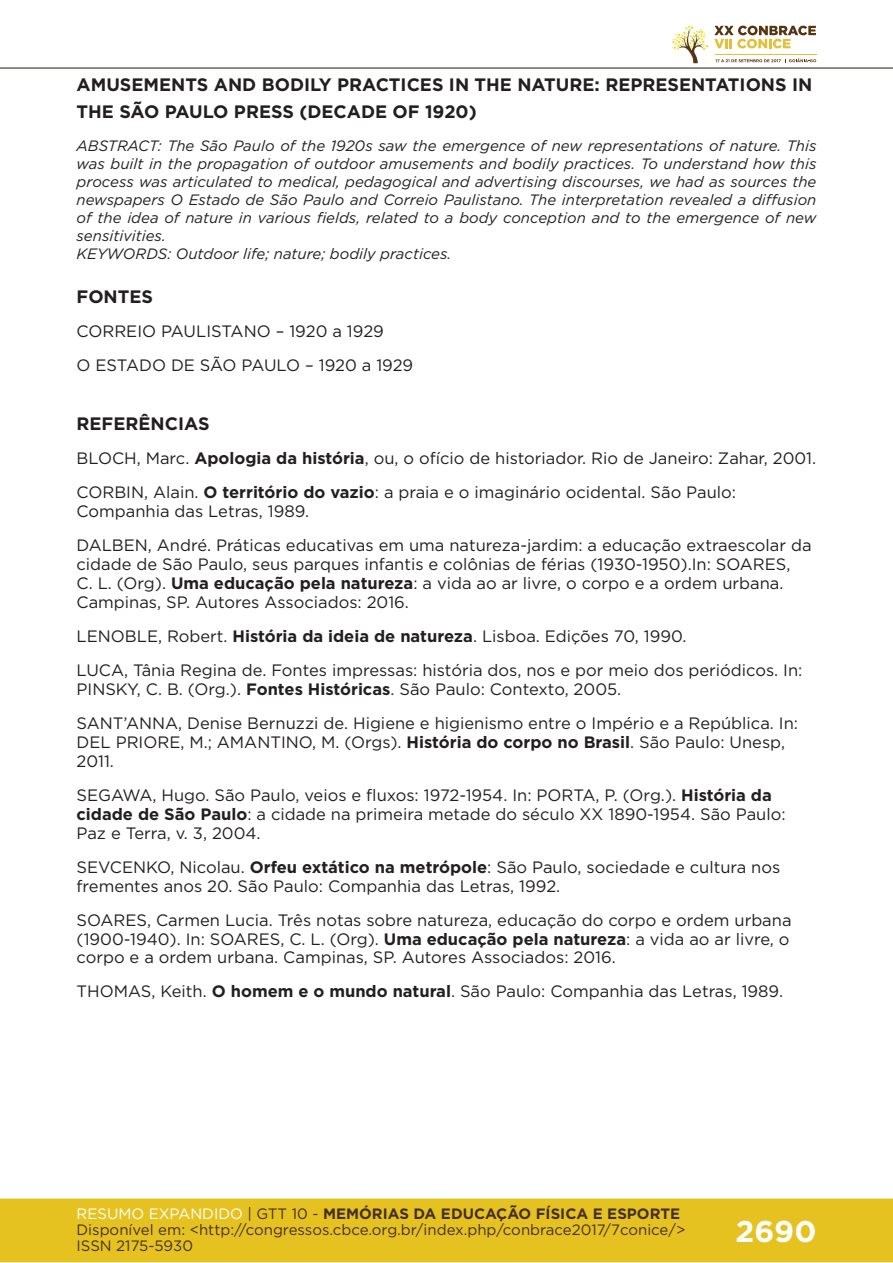
<style>
.page{position:relative;width:893px;height:1263px;background:#fff}
.page>*{position:absolute;margin:0;border:0;box-sizing:border-box;transform-origin:0 0}
.t1{font:700 30px "Gotham";color:#fff}
.t2{font:700 18px/27px "Gotham";color:#231f20}
.t3{font:16.5px/18.9px "Gotham";color:#231f20}
.t4{font:italic 15px/18px "Gotham";color:#231f20}
.t5{font:15px/16px "Gotham";color:#462f2a}
.s1{font-weight:700}
.s2{color:#fff}
.s3{color:#442f2a}
.s4{font-weight:700;color:#442f2a}
</style>
<div class="page">
<div style="left:0;top:1198px;width:893px;height:64px;background:#e6c221;border:2px solid #e6c221"></div>
<hr style="left:0;top:67px;width:893px;height:2px;background:#442f2a">
<svg style="left:672px;top:26px;width:144px;height:37px"></svg>
<p class="t2" style="left:77px;top:71px;width:737px">AMUSEMENTS AND BODILY PRACTICES IN THE NATURE: REPRESENTATIONS IN<br>THE SÃO PAULO PRESS (DECADE OF 1920)</p>
<p class="t4" style="left:77px;top:136px;width:741px">ABSTRACT: The São Paulo of the 1920s saw the emergence of new representations of nature. This was built in the propagation of outdoor amusements and bodily practices. To understand how this process was articulated to medical, pedagogical and advertising discourses, we had as sources the newspapers O Estado de São Paulo and Correio Paulistano. The interpretation revealed a diffusion of the idea of nature in various fields, related to a body conception and to the emergence of new sensitivities.<br>KEYWORDS: Outdoor life; nature; bodily practices.</p>
<p class="t2" style="left:77px;top:283px;width:78px">FONTES</p>
<p class="t3" style="left:77px;top:314px;width:338px;line-height:33.9px">CORREIO PAULISTANO – 1920 a 1929<br>O ESTADO DE SÃO PAULO – 1920 a 1929</p>
<p class="t2" style="left:77px;top:410px;width:135px">REFERÊNCIAS</p>
<p class="t3" style="left:77px;top:441px;width:741px;line-height:33.9px">BLOCH, Marc. <span class="s1">Apologia da história</span>, ou, o ofício de historiador. Rio de Janeiro: Zahar, 2001.<br>CORBIN, Alain. <span class="s1">O território do vazio</span>: a praia e o imaginário ocidental. São Paulo:</p>
<p class="t3" style="left:77px;top:494px;width:737px;line-height:33.9px">Companhia das Letras, 1989.<br>DALBEN, André. Práticas educativas em uma natureza-jardim: a educação extraescolar da</p>
<p class="t3" style="left:77px;top:554px;width:715px">cidade de São Paulo, seus parques infantis e colônias de férias (1930-1950).In: SOARES,<br>C. L. (Org). <span class="s1">Uma educação pela natureza</span>: a vida ao ar livre, o corpo e a ordem urbana.<br>Campinas, SP. Autores Associados: 2016.</p>
<p class="t3" style="left:77px;top:619px;width:727px;line-height:33.9px">LENOBLE, Robert. <span class="s1">História da ideia de natureza</span>. Lisboa. Edições 70, 1990.<br>LUCA, Tânia Regina de. Fontes impressas: história dos, nos e por meio dos periódicos. In:</p>
<p class="t3" style="left:77px;top:672px;width:723px;line-height:33.9px">PINSKY, C. B. (Org.). <span class="s1">Fontes Históricas</span>. São Paulo: Contexto, 2005.<br>SANT’ANNA, Denise Bernuzzi de. Higiene e higienismo entre o Império e a República. In:</p>
<p class="t3" style="left:77px;top:732px;width:710px">DEL PRIORE, M.; AMANTINO, M. (Orgs). <span class="s1">História do corpo no Brasil</span>. São Paulo: Unesp,<br>2011.</p>
<p class="t3" style="left:77px;top:785px;width:711px">SEGAWA, Hugo. São Paulo, veios e fluxos: 1972-1954. In: PORTA, P. (Org.). <span class="s1">História da cidade de São Paulo</span>: a cidade na primeira metade do século XX 1890-1954. São Paulo:<br>Paz e Terra, v. 3, 2004.</p>
<p class="t3" style="left:77px;top:857px;width:705px">SEVCENKO, Nicolau. <span class="s1">Orfeu extático na metrópole</span>: São Paulo, sociedade e cultura nos frementes anos 20. São Paulo: Companhia das Letras, 1992.</p>
<p class="t3" style="left:77px;top:910px;width:716px;text-align:justify">SOARES, Carmen Lucia. Três notas sobre natureza, educação do corpo e ordem urbana (1900-1940). In: SOARES, C. L. (Org). <span class="s1">Uma educação pela natureza</span>: a vida ao ar livre, o corpo e a ordem urbana. Campinas, SP. Autores Associados: 2016.</p>
<p class="t3" style="left:77px;top:982px;width:708px">THOMAS, Keith. <span class="s1">O homem e o mundo natural</span>. São Paulo: Companhia das Letras, 1989.</p>
<p class="t5" style="left:77px;top:1205px;width:610px"><span class="s2">RESUMO EXPANDIDO</span> <span class="s3">| GTT 10 -</span> <span class="s4">MEMÓRIAS DA EDUCAÇÃO FÍSICA E ESPORTE<br></span>Disponível em: &lt;http://congressos.cbce.org.br/index.php/conbrace2017/7conice/&gt;<br>ISSN 2175-5930</p>
<h1 class="t1" style="left:736px;top:1212px;width:82px">2690</h1>
</div>
